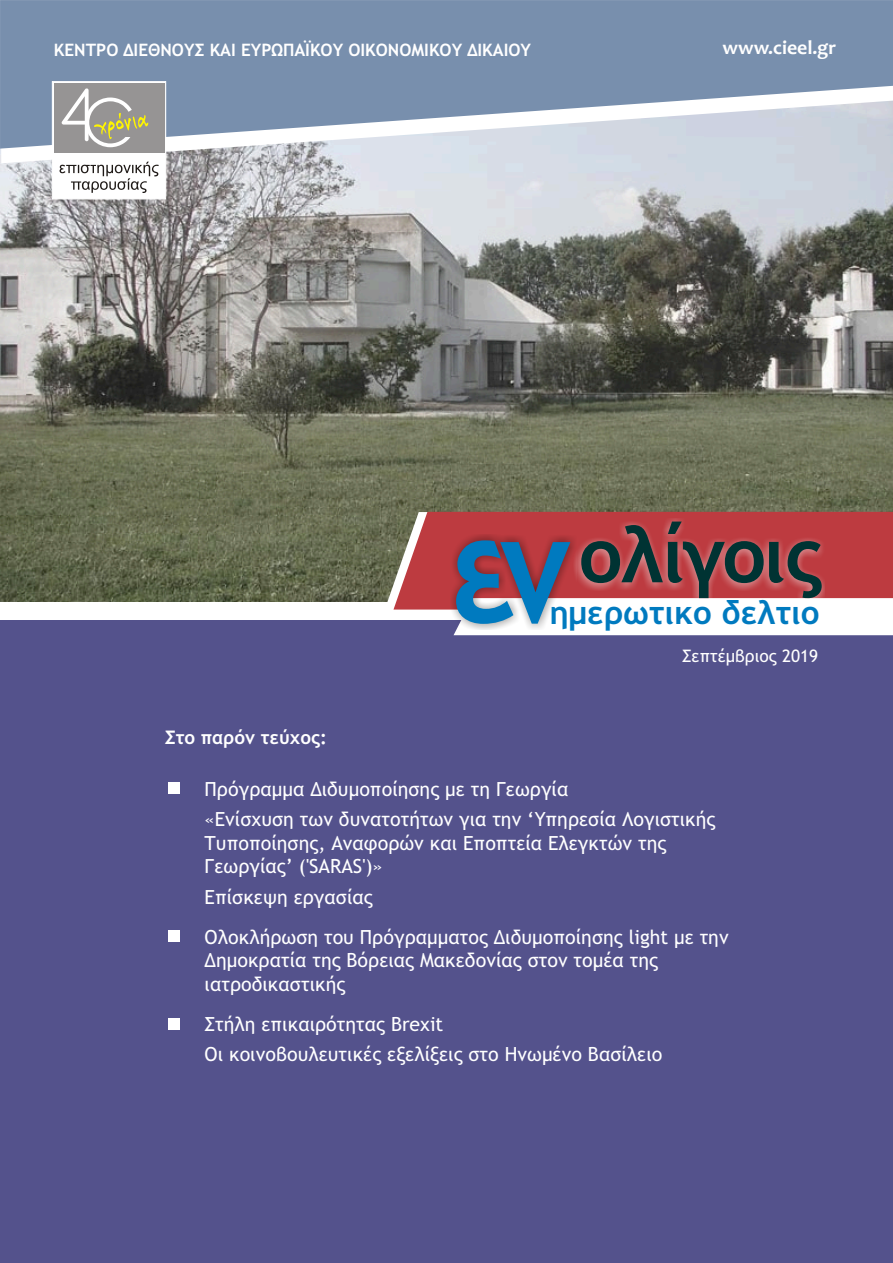
<style>
.page{position:relative;width:893px;height:1263px;background:#fff}
.page>*{position:absolute;margin:0;border:0;box-sizing:border-box;transform-origin:0 0}
.t1{font:700 77.25px "Trebuchet MS";letter-spacing:-.035em;color:#033}
.t2{font:700 32.55px "Trebuchet MS";color:#007abf}
.t3{font:700 19.8px "Candara";color:#fff}
.t4{font:19.5px/30.2px "Trebuchet MS";color:#fff}
.t5{font:700 18.75px "Trebuchet MS";color:#fff}
.t6{font:17.25px "Trebuchet MS";color:#fff}
.t7{font:700 17.1px "Trebuchet MS";color:#fff}
</style>
<div class="page">
<img style="left:0;top:163px;width:893px;height:438px">
<div style="left:0;top:620px;width:893px;height:643px;background:#54528c"></div>
<svg style="left:0;top:149px;width:893px;height:14px;background:#ced3db"></svg>
<svg style="left:0;top:0;width:893px;height:149px;background:#8fa2ba"></svg>
<svg style="left:382px;top:512px;width:68px;height:98px"></svg>
<svg style="left:393px;top:512px;width:500px;height:97px;background:#ba4b4d"></svg>
<div style="left:571px;top:519px;width:254px;height:88px;background:#fff;opacity:.49"></div>
<div style="left:450px;top:534px;width:127px;height:96px;background:#1f1a17;opacity:.49"></div>
<svg style="left:454px;top:540px;width:439px;height:95px"></svg>
<svg style="left:51px;top:81px;width:116px;height:119px"></svg>
<div style="left:169px;top:782px;width:11px;height:12px;background:#fff"></div>
<div style="left:169px;top:1018px;width:11px;height:11px;background:#fff"></div>
<div style="left:169px;top:930px;width:11px;height:11px;background:#fff"></div>
<p class="t7" style="left:54px;top:43px;width:479px">ΚΕΝΤΡΟ ΔΙΕΘΝΟΥΣ ΚΑΙ ΕΥΡΩΠΑΪΚΟΥ ΟΙΚΟΝΟΜΙΚΟΥ ΔΙΚΑΙΟΥ</p>
<p class="t3" style="left:722px;top:40px;width:115px">www.cieel.gr</p>
<p class="t5" style="left:165px;top:730px;width:164px">Στο παρόν τεύχος:</p>
<h1 class="t1" style="left:579px;top:525px;width:245px">ολίγοις</h1>
<h2 class="t2" style="left:549px;top:600px;width:272px">ημερωτικo δελτιο</h2>
<p class="t6" style="left:682px;top:649px;width:137px">Σεπτέμβριος 2019</p>
<p class="t4" style="left:205px;top:775px;width:512px">Πρόγραμμα Διδυμοποίησης με τη Γεωργία<br>«Ενίσχυση των δυνατοτήτων για την ‘Υπηρεσία Λογιστικής</p>
<p class="t4" style="left:205px;top:832px;width:463px;line-height:23.7px">Τυποποίησης, Αναφορών και Εποπτεία Ελεγκτών της<br>Γεωργίας’ ('SARAS')»</p>
<p class="t4" style="left:205px;top:878px;width:526px;line-height:40px">Επίσκεψη εργασίας<br>Ολοκλήρωση του Πρόγραμματος Διδυμοποίησης light με την</p>
<p class="t4" style="left:205px;top:950px;width:455px;line-height:23.7px">Δημοκρατία της Βόρειας Μακεδονίας στον τομέα της ιατροδικαστικής</p>
<p class="t4" style="left:205px;top:1011px;width:459px">Στήλη επικαιρότητας Brexit<br>Οι κοινοβουλευτικές εξελίξεις στο Ηνωμένο Βασίλειο</p>
</div>
